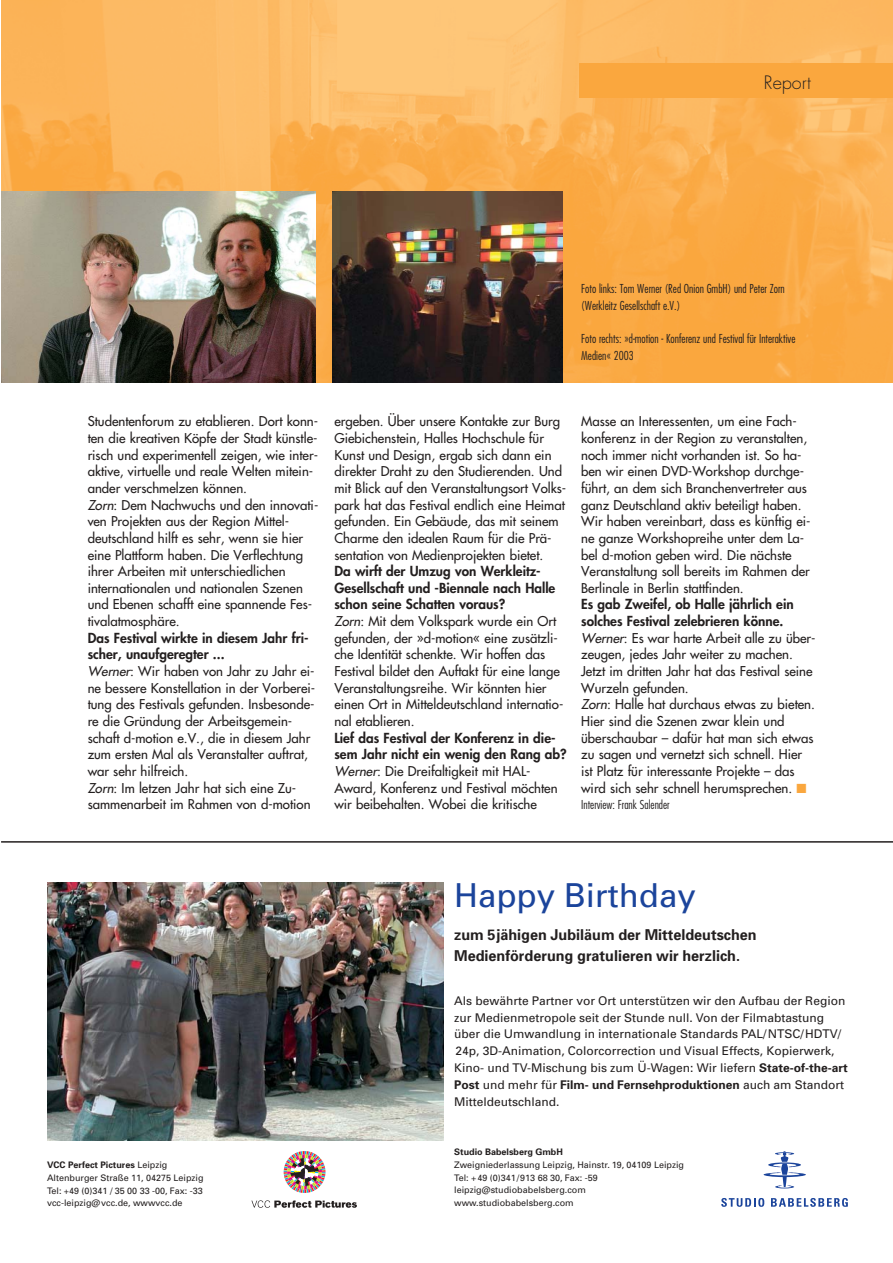
<style>
.page{position:relative;width:893px;height:1263px;background:#fff}
.page>*{position:absolute;margin:0;border:0;box-sizing:border-box;transform-origin:0 0}
.t1{font:33px "Univers";color:#1b449b}
.t2{font:300 18px "Futura";color:#231f1f}
.t3{font:700 15px/21px "Univers";color:#231f1f;scale:.96 1}
.t4{font:800 13.5px/16.6px "Futura";color:#231f1f}
.t5{font:13.2px/16.6px "Futura";color:#231f1f}
.t6{font:12px/16.8px "Univers";color:#231f1f}
.t7{font:300 condensed 12px/16.6px "Futura";color:#231f1f}
.t8{font:9px/12.6px "Univers";color:#231f1f}
.t9{font:700 9px "Univers";color:#231f1f}
.s1{font-style:italic}
.s2{color:#faa73e}
.s3{font-weight:700}
</style>
<div class="page">
<img style="left:1px;top:0;width:891px;height:383px">
<img style="left:1px;top:191px;width:315px;height:192px">
<img style="left:333px;top:191px;width:229px;height:192px">
<hr style="left:1px;top:841px;width:891px;height:2px;background:#231f1f">
<div style="left:579px;top:64px;width:313px;height:34px;background:#faa73e"></div>
<svg style="left:763px;top:1151px;width:43px;height:37px"></svg>
<svg style="left:721px;top:1198px;width:43px;height:9px"></svg>
<svg style="left:771px;top:1198px;width:77px;height:9px"></svg>
<img style="left:284px;top:1151px;width:41px;height:42px">
<svg style="left:251px;top:1200px;width:106px;height:8px"></svg>
<img style="left:47px;top:883px;width:396px;height:257px">
<h2 class="t2" style="left:763px;top:74px;width:48px">Report</h2>
<p class="t7" style="left:581px;top:281px;width:205px">Foto links: Tom Werner (Red Onion GmbH) und Peter Zorn (Werkleitz Gesellschaft e.V.)</p>
<p class="t7" style="left:581px;top:331px;width:216px">Foto rechts: »d-motion - Konferenz und Festival für Interaktive<br>Medien« 2003</p>
<p class="t5" style="left:88px;top:414px;width:232px">Studentenforum zu etablieren. Dort konn&shy;ten die kreativen Köpfe der Stadt künstle&shy;risch und experimentell zeigen, wie inter&shy;aktive, virtuelle und reale Welten mitein&shy;ander verschmelzen können.<br><span class="s1">Zorn</span>: Dem Nachwuchs und den innovati&shy;ven Projekten aus der Region Mittel&shy;deutschland hilft es sehr, wenn sie hier eine Plattform haben. Die Verflechtung ihrer Arbeiten mit unterschiedlichen internationalen und nationalen Szenen und Ebenen schafft eine spannende Fes&shy;tivalatmosphäre.</p>
<p class="t4" style="left:88px;top:630px;width:222px">Das Festival wirkte in diesem Jahr fri&shy;scher, unaufgeregter ...</p>
<p class="t5" style="left:88px;top:664px;width:229px"><span class="s1">Werner</span>: Wir haben von Jahr zu Jahr ei&shy;ne bessere Konstellation in der Vorberei&shy;tung des Festivals gefunden. Insbesonde&shy;re die Gründung der Arbeitsgemein&shy;schaft d-motion e.V., die in diesem Jahr zum ersten Mal als Veranstalter auftrat, war sehr hilfreich.<br><span class="s1">Zorn</span>: Im letzen Jahr hat sich eine Zu&shy;sammenarbeit im Rahmen von d-motion</p>
<p class="t5" style="left:334px;top:414px;width:233px">ergeben. Über unsere Kontakte zur Burg Giebichenstein, Halles Hochschule für Kunst und Design, ergab sich dann ein direkter Draht zu den Studierenden. Und mit Blick auf den Veranstaltungsort Volks&shy;park hat das Festival endlich eine Heimat gefunden. Ein Gebäude, das mit seinem Charme den idealen Raum für die Prä&shy;sentation von Medienprojekten bietet.</p>
<p class="t4" style="left:334px;top:564px;width:222px">Da wirft der Umzug von Werkleitz-<br>Gesellschaft und -Biennale nach Halle schon seine Schatten voraus?</p>
<p class="t5" style="left:334px;top:614px;width:230px"><span class="s1">Zorn</span>: Mit dem Volkspark wurde ein Ort gefunden, der »d-motion« eine zusätzli&shy;che Identität schenkte. Wir hoffen das Festival bildet den Auftakt für eine lange Veranstaltungsreihe. Wir könnten hier einen Ort in Mitteldeutschland internatio&shy;nal etablieren.</p>
<p class="t4" style="left:334px;top:730px;width:234px">Lief das Festival der Konferenz in die&shy;sem Jahr nicht ein wenig den Rang ab?</p>
<p class="t5" style="left:334px;top:764px;width:225px"><span class="s1">Werner</span>: Die Dreifaltigkeit mit HAL-<br>Award, Konferenz und Festival möchten wir beibehalten. Wobei die kritische</p>
<p class="t5" style="left:581px;top:414px;width:231px">Masse an Interessenten, um eine Fach&shy;konferenz in der Region zu veranstalten, noch immer nicht vorhanden ist. So ha&shy;ben wir einen DVD-Workshop durchge&shy;führt, an dem sich Branchenvertreter aus ganz Deutschland aktiv beteiligt haben.<br>Wir haben vereinbart, dass es künftig ei&shy;ne ganze Workshopreihe unter dem La&shy;bel d-motion geben wird. Die nächste Veranstaltung soll bereits im Rahmen der Berlinale in Berlin stattfinden.</p>
<p class="t4" style="left:581px;top:597px;width:214px">Es gab Zweifel, ob Halle jährlich ein solches Festival zelebrieren könne.</p>
<p class="t5" style="left:581px;top:630px;width:236px"><span class="s1">Werner</span>: Es war harte Arbeit alle zu über&shy;zeugen, jedes Jahr weiter zu machen.<br>Jetzt im dritten Jahr hat das Festival seine Wurzeln gefunden.<br><span class="s1">Zorn</span>: Halle hat durchaus etwas zu bieten.<br>Hier sind die Szenen zwar klein und überschaubar – dafür hat man sich etwas zu sagen und vernetzt sich schnell. Hier ist Platz für interessante Projekte – das wird sich sehr schnell herumsprechen. <span class="s2">■</span></p>
<p class="t7" style="left:581px;top:797px;width:90px">Interview: Frank Salender</p>
<p class="t8" style="left:47px;top:1160px;width:158px"><span class="s3">VCC Perfect Pictures</span> Leipzig Altenburger Straße 11, 04275 Leipzig Tel: +49 (0)341 / 35 00 33 -00, Fax: -33 vcc-leipzig@vcc.de, wwwvcc.de</p>
<h1 class="t1" style="left:454px;top:883px;width:243px">Happy Birthday</h1>
<p class="t3" style="left:454px;top:925px;width:317px">zum 5jähigen Jubiläum der Mitteldeutschen<br>Medienförderung gratulieren wir herzlich.</p>
<p class="t6" style="left:454px;top:993px;width:395px">Als bewährte Partner vor Ort unterstützen wir den Aufbau der Region zur Medienmetropole seit der Stunde null. Von der Filmabtastung über die Umwandlung in internationale Standards PAL/NTSC/HDTV/ 24p, 3D-Animation, Colorcorrection und Visual Effects, Kopierwerk, Kino- und TV-Mischung bis zum Ü-Wagen: Wir liefern <span class="s3">State-of-the-art Post</span> und mehr für <span class="s3">Film- und Fernsehproduktionen</span> auch am Standort Mitteldeutschland.</p>
<p class="t9" style="left:454px;top:1149px;width:110px">Studio Babelsberg GmbH</p>
<p class="t8" style="left:454px;top:1159px;width:231px">Zweigniederlassung Leipzig, Hainstr. 19, 04109 Leipzig Tel: +49 (0)341/913 68 30, Fax: -59 leipzig@studiobabelsberg.com www.studiobabelsberg.com</p>
</div>
